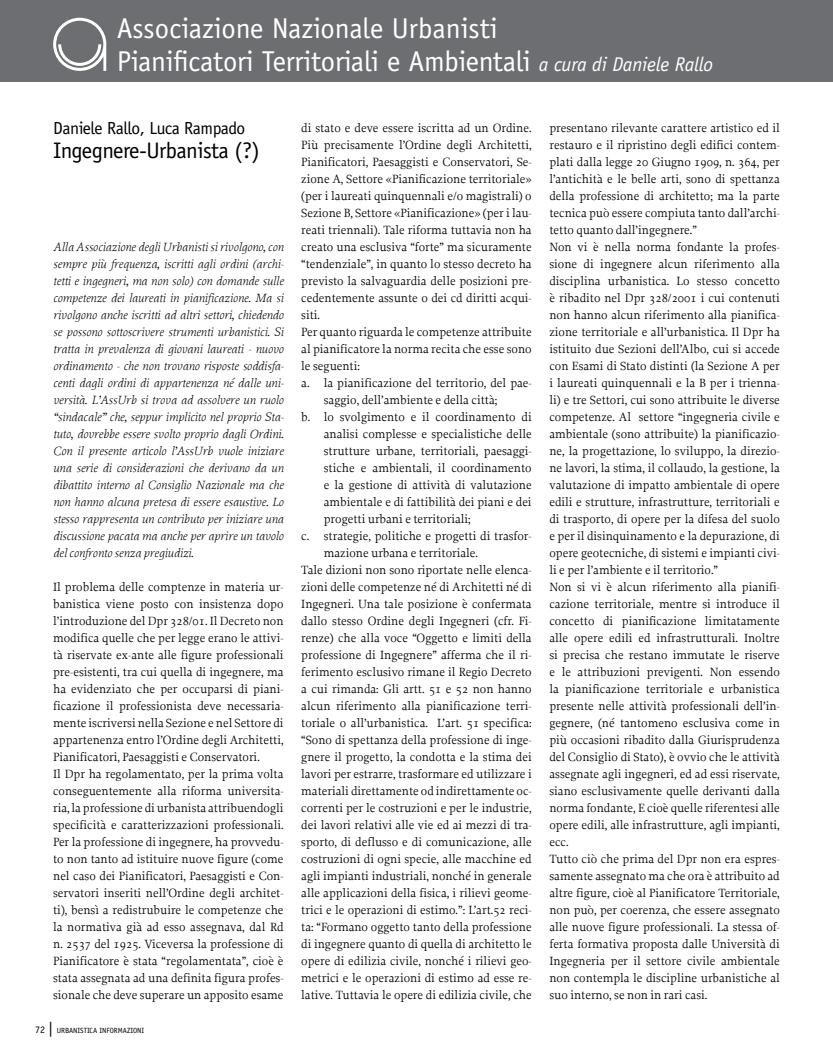
<style>
.page{position:relative;width:833px;height:1053px;background:#fff}
.page>*{position:absolute;margin:0;border:0;box-sizing:border-box;transform-origin:0 0}
.t1{font:28.75px/32.8px "Officina Sans Std";letter-spacing:-.01em;color:#fff}
.t2{font:22.5px "Officina Sans Std";letter-spacing:-.025em;color:#000}
.t3{font:17.5px "Officina Sans Std";letter-spacing:-.025em;color:#000}
.t4{font:12.5px/17px "Proforma";color:#000}
.t5{font:italic 300 12.5px/17px "Proforma";color:#000;text-align:justify}
.t6{font:7.5px "Officina Sans Std";color:#000}
.s1{font-style:italic;font-size:20px}
.s2{font-size:10px}
.s3{font-size:15px}
</style>
<div class="page">
<div style="left:0;top:0;width:833px;height:81px;background:#6d6e71"></div>
<svg style="left:53px;top:18px;width:53px;height:53px"></svg>
<h1 class="t1" style="left:117px;top:12px;width:597px">Associazione Nazionale Urbanisti<br>Pianificatori Territoriali e Ambientali <span class="s1">a cura di Daniele Rallo</span></h1>
<h3 class="t3" style="left:53px;top:118px;width:194px">Daniele Rallo, Luca Rampado</h3>
<h2 class="t2" style="left:53px;top:137px;width:208px">Ingegnere-Urbanista (?)</h2>
<p class="t5" style="left:53px;top:238px;width:232px">Alla Associazione degli Urbanisti si rivolgono, con sempre più frequenza, iscritti agli ordini (archi&shy;tetti e ingegneri, ma non solo) con domande sulle competenze dei laureati in pianificazione. Ma si rivolgono anche iscritti ad altri settori, chiedendo se possono sottoscrivere strumenti urbanistici. Si tratta in prevalenza di giovani laureati - nuovo ordinamento - che non trovano risposte soddisfa&shy;centi dagli ordini di appartenenza né dalle uni&shy;versità. L’AssUrb si trova ad assolvere un ruolo “sindacale” che, seppur implicito nel proprio Sta&shy;tuto, dovrebbe essere svolto proprio dagli Ordini.<br>Con il presente articolo l’AssUrb vuole iniziare una serie di considerazioni che derivano da un dibattito interno al Consiglio Nazionale ma che non hanno alcuna pretesa di essere esaustive. Lo stesso rappresenta un contributo per iniziare una discussione pacata ma anche per aprire un tavolo del confronto senza pregiudizi.</p>
<p class="t4" style="left:53px;top:578px;width:232px">Il problema delle comptenze in materia ur&shy;banistica viene posto con insistenza dopo l’introduzione del Dpr 328/01. Il Decreto non modifica quelle che per legge erano le attivi&shy;tà riservate ex-ante alle figure professionali pre-esistenti, tra cui quella di ingegnere, ma ha evidenziato che per occuparsi di piani&shy;ficazione il professionista deve necessaria&shy;mente iscriversi nella Sezione e nel Settore di appartenenza entro l’Ordine degli Architetti, Pianificatori, Paesaggisti e Conservatori.<br>Il Dpr ha regolamentato, per la prima volta conseguentemente alla riforma universita&shy;ria, la professione di urbanista attribuendogli specificità e caratterizzazioni professionali.<br>Per la professione di ingegnere, ha provvedu&shy;to non tanto ad istituire nuove figure (come nel caso dei Pianificatori, Paesaggisti e Con&shy;servatori inseriti nell’Ordine degli architet&shy;ti), bensì a redistrubuire le competenze che la normativa già ad esso assegnava, dal Rd n. 2537 del 1925. Viceversa la professione di Pianificatore è stata “regolamentata”, cioè è stata assegnata ad una definita figura profes&shy;sionale che deve superare un apposito esame</p>
<p class="t6" style="left:35px;top:1026px;width:110px"><span class="s2">72</span> <span class="s3">|</span> URBANISTICA INFORMAZIONI</p>
<p class="t4" style="left:301px;top:119px;width:232px">di stato e deve essere iscritta ad un Ordine.</p>
<p class="t4" style="left:301px;top:136px;width:232px">Più precisamente l’Ordine degli Architetti,</p>
<p class="t4" style="left:301px;top:153px;width:232px">Pianificatori, Paesaggisti e Conservatori, Se-</p>
<p class="t4" style="left:301px;top:170px;width:232px">zione A, Settore «Pianificazione territoriale»</p>
<p class="t4" style="left:301px;top:187px;width:232px">(per i laureati quinquennali e/o magistrali) o</p>
<p class="t4" style="left:301px;top:204px;width:232px">Sezione B, Settore «Pianificazione» (per i lau-</p>
<p class="t4" style="left:301px;top:221px;width:232px">reati triennali). Tale riforma tuttavia non ha</p>
<p class="t4" style="left:301px;top:238px;width:232px">creato una esclusiva “forte” ma sicuramente</p>
<p class="t4" style="left:301px;top:255px;width:232px">“tendenziale”, in quanto lo stesso decreto ha</p>
<p class="t4" style="left:301px;top:272px;width:232px">previsto la salvaguardia delle posizioni pre-</p>
<p class="t4" style="left:301px;top:289px;width:232px">cedentemente assunte o dei cd diritti acqui-</p>
<p class="t4" style="left:301px;top:306px;width:20px">siti.</p>
<p class="t4" style="left:301px;top:323px;width:232px">Per quanto riguarda le competenze attribuite</p>
<p class="t4" style="left:301px;top:340px;width:232px">al pianificatore la norma recita che esse sono</p>
<p class="t4" style="left:301px;top:357px;width:60px">le seguenti:</p>
<p class="t4" style="left:301px;top:374px;width:232px">a. la pianificazione del territorio, del pae-</p>
<p class="t4" style="left:324px;top:391px;width:175px">saggio, dell’ambiente e della città;</p>
<p class="t4" style="left:301px;top:408px;width:232px">b. lo svolgimento e il coordinamento di</p>
<p class="t4" style="left:324px;top:425px;width:209px">analisi complesse e specialistiche delle</p>
<p class="t4" style="left:324px;top:442px;width:209px">strutture urbane, territoriali, paesaggi-</p>
<p class="t4" style="left:324px;top:459px;width:209px">stiche e ambientali, il coordinamento</p>
<p class="t4" style="left:324px;top:476px;width:209px">e la gestione di attività di valutazione</p>
<p class="t4" style="left:324px;top:493px;width:209px">ambientale e di fattibilità dei piani e dei</p>
<p class="t4" style="left:324px;top:510px;width:148px">progetti urbani e territoriali;</p>
<p class="t4" style="left:301px;top:527px;width:232px">c. strategie, politiche e progetti di trasfor-</p>
<p class="t4" style="left:324px;top:544px;width:156px">mazione urbana e territoriale.</p>
<p class="t4" style="left:301px;top:561px;width:232px">Tale dizioni non sono riportate nelle elenca-</p>
<p class="t4" style="left:301px;top:578px;width:232px">zioni delle competenze né di Architetti né di</p>
<p class="t4" style="left:301px;top:595px;width:232px">Ingegneri. Una tale posizione è confermata</p>
<p class="t4" style="left:301px;top:612px;width:232px">dallo stesso Ordine degli Ingegneri (cfr. Fi-</p>
<p class="t4" style="left:301px;top:629px;width:232px">renze) che alla voce “Oggetto e limiti della</p>
<p class="t4" style="left:301px;top:646px;width:232px">professione di Ingegnere” afferma che il ri-</p>
<p class="t4" style="left:301px;top:663px;width:232px">ferimento esclusivo rimane il Regio Decreto</p>
<p class="t4" style="left:301px;top:680px;width:232px">a cui rimanda: Gli artt. 51 e 52 non hanno</p>
<p class="t4" style="left:301px;top:697px;width:232px">alcun riferimento alla pianificazione terri-</p>
<p class="t4" style="left:301px;top:714px;width:232px">toriale o all’urbanistica. L’art. 51 specifica:</p>
<p class="t4" style="left:301px;top:731px;width:232px">“Sono di spettanza della professione di inge-</p>
<p class="t4" style="left:301px;top:748px;width:232px">gnere il progetto, la condotta e la stima dei</p>
<p class="t4" style="left:301px;top:765px;width:232px">lavori per estrarre, trasformare ed utilizzare i</p>
<p class="t4" style="left:301px;top:782px;width:232px">materiali direttamente od indirettamente oc-</p>
<p class="t4" style="left:301px;top:799px;width:232px">correnti per le costruzioni e per le industrie,</p>
<p class="t4" style="left:301px;top:816px;width:232px">dei lavori relativi alle vie ed ai mezzi di tra-</p>
<p class="t4" style="left:301px;top:833px;width:232px">sporto, di deflusso e di comunicazione, alle</p>
<p class="t4" style="left:301px;top:850px;width:232px">costruzioni di ogni specie, alle macchine ed</p>
<p class="t4" style="left:301px;top:867px;width:232px">agli impianti industriali, nonché in generale</p>
<p class="t4" style="left:301px;top:884px;width:232px">alle applicazioni della fisica, i rilievi geome-</p>
<p class="t4" style="left:301px;top:901px;width:232px">trici e le operazioni di estimo.”: L’art.52 reci-</p>
<p class="t4" style="left:301px;top:918px;width:232px">ta: “Formano oggetto tanto della professione</p>
<p class="t4" style="left:301px;top:935px;width:232px">di ingegnere quanto di quella di architetto le</p>
<p class="t4" style="left:301px;top:952px;width:232px">opere di edilizia civile, nonché i rilievi geo-</p>
<p class="t4" style="left:301px;top:969px;width:232px">metrici e le operazioni di estimo ad esse re-</p>
<p class="t4" style="left:301px;top:986px;width:232px">lative. Tuttavia le opere di edilizia civile, che</p>
<p class="t4" style="left:549px;top:119px;width:232px">presentano rilevante carattere artistico ed il restauro e il ripristino degli edifici contem&shy;plati dalla legge 20 Giugno 1909, n. 364, per l’antichità e le belle arti, sono di spettanza della professione di architetto; ma la parte tecnica può essere compiuta tanto dall’archi&shy;tetto quanto dall’ingegnere.”<br>Non vi è nella norma fondante la profes&shy;sione di ingegnere alcun riferimento alla disciplina urbanistica. Lo stesso concetto è ribadito nel Dpr 328/2001 i cui contenuti non hanno alcun riferimento alla pianifica&shy;zione territoriale e all’urbanistica. Il Dpr ha istituito due Sezioni dell’Albo, cui si accede con Esami di Stato distinti (la Sezione A per i laureati quinquennali e la B per i trienna&shy;li) e tre Settori, cui sono attribuite le diverse competenze. Al settore “ingegneria civile e ambientale (sono attribuite) la pianificazio&shy;ne, la progettazione, lo sviluppo, la direzio&shy;ne lavori, la stima, il collaudo, la gestione, la valutazione di impatto ambientale di opere edili e strutture, infrastrutture, territoriali e di trasporto, di opere per la difesa del suolo e per il disinquinamento e la depurazione, di opere geotecniche, di sistemi e impianti civi&shy;li e per l’ambiente e il territorio.”<br>Non si vi è alcun riferimento alla pianifi&shy;cazione territoriale, mentre si introduce il concetto di pianificazione limitatamente alle opere edili ed infrastrutturali. Inoltre si precisa che restano immutate le riserve e le attribuzioni previgenti. Non essendo la pianificazione territoriale e urbanistica presente nelle attività professionali dell’in&shy;gegnere, (né tantomeno esclusiva come in più occasioni ribadito dalla Giurisprudenza del Consiglio di Stato), è ovvio che le attività assegnate agli ingegneri, ed ad essi riservate, siano esclusivamente quelle derivanti dalla norma fondante, E cioè quelle riferentesi alle opere edili, alle infrastrutture, agli impianti, ecc.<br>Tutto ciò che prima del Dpr non era espres&shy;samente assegnato ma che ora è attribuito ad altre figure, cioè al Pianificatore Territoriale, non può, per coerenza, che essere assegnato alle nuove figure professionali. La stessa of&shy;ferta formativa proposta dalle Università di Ingegneria per il settore civile ambientale non contempla le discipline urbanistiche al suo interno, se non in rari casi.</p>
</div>
